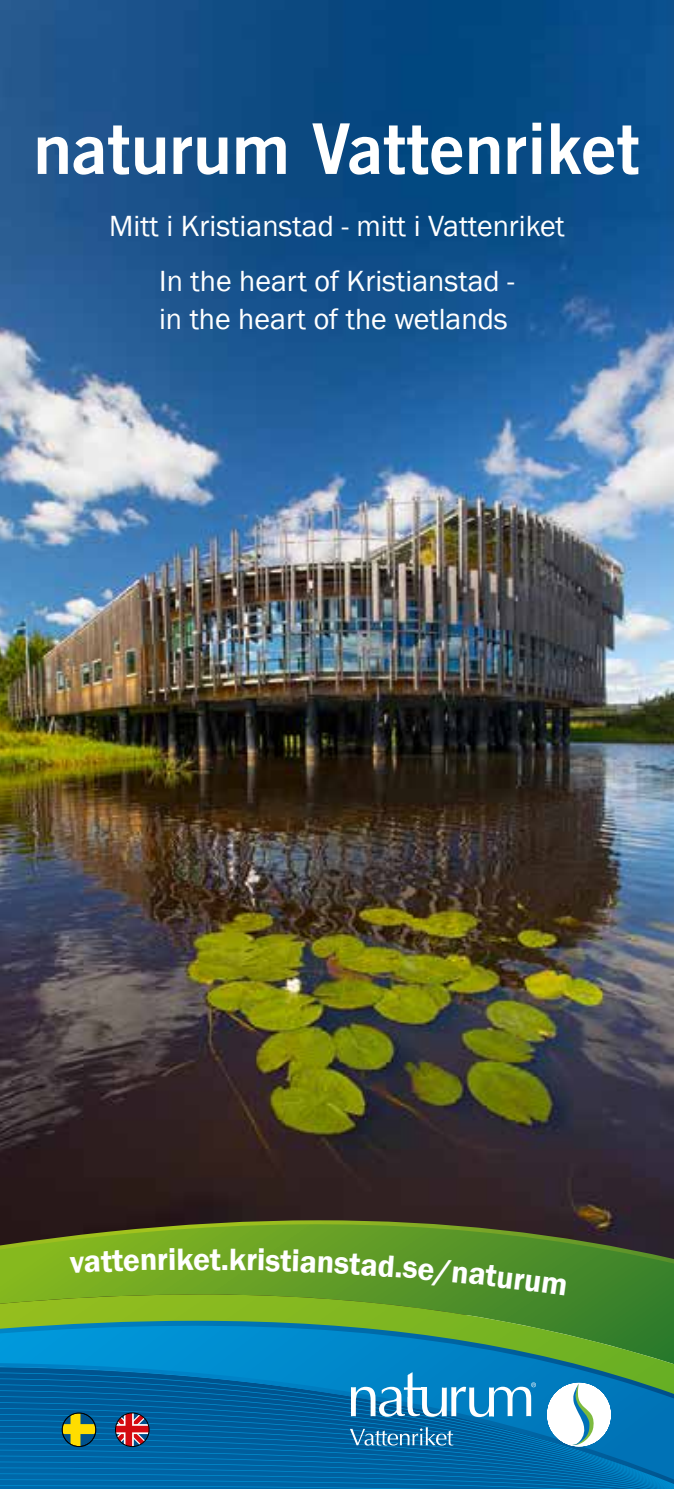
<style>
.page{position:relative;width:674px;height:1489px;background:#fff}
.page>*{position:absolute;margin:0;border:0;box-sizing:border-box;transform-origin:0 0}
.t1{font:70px "Trade Gothic LT Std Bd 2";color:#fff}
.t2{font:600 31.75px "Franklin Gothic";color:#fff}
.t3{font:30px/55px "Franklin Gothic";color:#fff;text-align:center}
</style>
<div class="page">
<img style="left:0;top:0;width:673px;height:1213px">
<svg style="left:0;top:1295px;width:673px;height:20px;background:#6ba423"></svg>
<svg style="left:0;top:1315px;width:673px;height:16px;background:#4f9c4d"></svg>
<svg style="left:0;top:1331px;width:673px;height:13px;background:#1f9294"></svg>
<svg style="left:0;top:1344px;width:673px;height:7px;background:#1790a2"></svg>
<svg style="left:0;top:1351px;width:673px;height:7px;background:#138faa"></svg>
<svg style="left:0;top:1358px;width:673px;height:4px;background:#118faf"></svg>
<svg style="left:0;top:1362px;width:673px;height:10px;background:#0d88b0"></svg>
<svg style="left:0;top:1372px;width:673px;height:117px;background:#1674ab"></svg>
<div style="left:62px;top:1412px;width:34px;height:34px;border:1px solid #000;border-radius:50%"></div>
<svg style="left:0;top:1213px;width:673px;height:82px;background:#598224"></svg>
<h1 class="t1" style="left:33px;top:105px;width:607px">naturum Vattenriket</h1>
<p class="t3" style="left:109px;top:199px;width:457px">Mitt i Kristianstad - mitt i Vattenriket<br>In the heart of Kristianstad -</p>
<p class="t3" style="left:159px;top:292px;width:350px">in the heart of the wetlands</p>
<p class="t2" style="left:69px;top:1242px;width:54px;rotate:-2deg">vatt</p>
<p class="t2" style="left:123px;top:1240px;width:55px;rotate:-1deg">enri</p>
<p class="t2" style="left:176px;top:1239px;width:54px">ket.</p>
<p class="t2" style="left:266px;top:1240px;width:53px;rotate:2deg">stia</p>
<p class="t2" style="left:362px;top:1244px;width:58px;rotate:4deg">ad.s</p>
</div>
